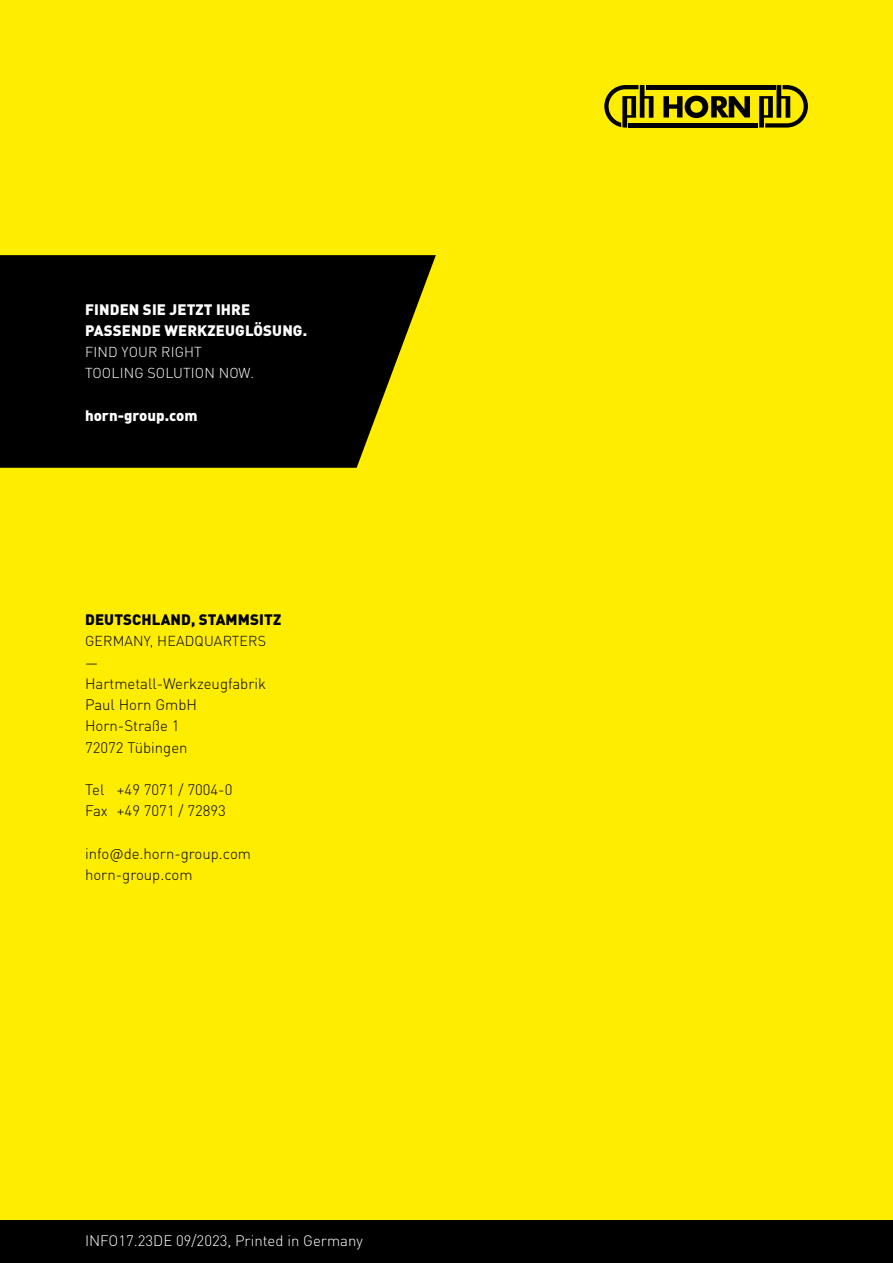
<style>
.page{position:relative;width:893px;height:1263px;background:#ffed00}
.page>*{position:absolute;margin:0;border:0;box-sizing:border-box;transform-origin:0 0}
.t1{font:300 15px/21.3px "DIN Pro";color:#000}
.t2{font:900 15px/21.3px "DIN Pro";letter-spacing:.01em;color:#fff}
.t3{font:300 15px "DIN Pro";color:#fff}
.t4{font:900 15px "DIN Pro";letter-spacing:.01em;color:#000}
.t5{font:300 14.25px/21.3px "DIN Pro";letter-spacing:.01em;color:#fff}
.t6{font:300 14.25px "DIN Pro";letter-spacing:.01em;color:#000}
</style>
<div class="page">
<div style="left:0;top:1220px;width:893px;height:43px;background:#000"></div>
<hr style="left:646px;top:85px;width:129px;height:4px;background:#000">
<div style="left:629px;top:123px;width:129px;height:5px;background:#000"></div>
<svg style="left:604px;top:85px;width:49px;height:43px"></svg>
<svg style="left:759px;top:85px;width:49px;height:43px"></svg>
<svg style="left:663px;top:96px;width:87px;height:22px"></svg>
<svg style="left:0;top:255px;width:436px;height:213px;background:#171500"></svg>
<p class="t2" style="left:85px;top:298px;width:224px">FINDEN SIE JETZT IHRE<br>PASSENDE WERKZEUGLÖSUNG.</p>
<p class="t5" style="left:85px;top:340px;width:170px">FIND YOUR RIGHT<br>TOOLING SOLUTION NOW.</p>
<p class="t2" style="left:85px;top:404px;width:114px">horn-group.com</p>
<p class="t4" style="left:85px;top:608px;width:198px">DEUTSCHLAND, STAMMSITZ</p>
<p class="t6" style="left:85px;top:630px;width:183px">GERMANY, HEADQUARTERS</p>
<p class="t1" style="left:85px;top:651px;width:183px">—<br>Hartmetall-Werkzeugfabrik<br>Paul Horn GmbH<br>Horn-Straße 1<br>72072 Tübingen</p>
<p class="t1" style="left:85px;top:778px;width:149px">Tel +49 7071 / 7004-0<br>Fax +49 7071 / 72893</p>
<p class="t1" style="left:85px;top:842px;width:168px">info@de.horn-group.com horn-group.com</p>
<p class="t3" style="left:85px;top:1229px;width:279px">INFO17.23DE 09/2023, Printed in Germany</p>
</div>
